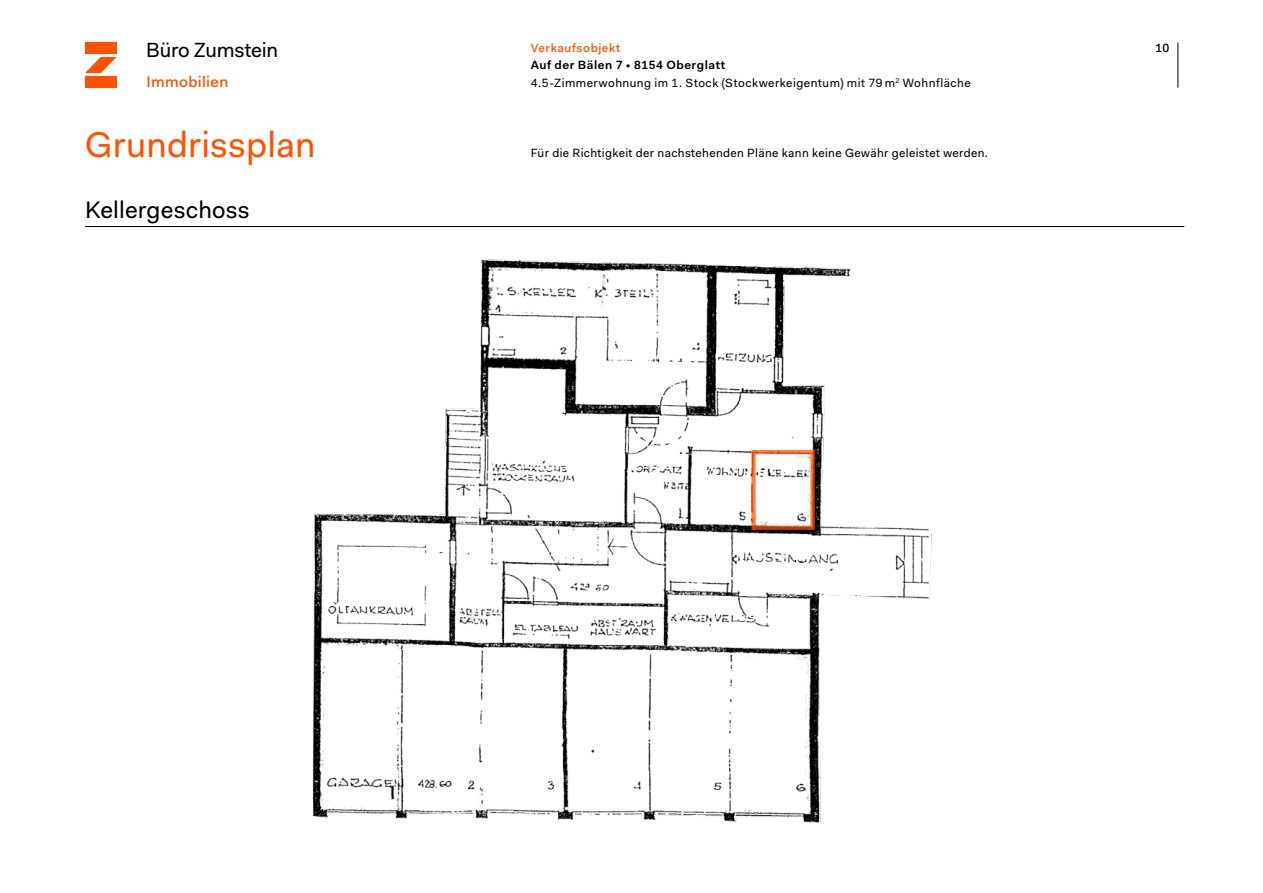
<style>
.page{position:relative;width:1263px;height:893px;background:#fff}
.page>*{position:absolute;margin:0;border:0;box-sizing:border-box;transform-origin:0 0}
.t1{font:36px "Fakt Pro";letter-spacing:.005em;color:#ff5100}
.t2{font:24px "Fakt Pro";letter-spacing:.01em;color:#000}
.t3{font:20.7px "Fakt Pro";letter-spacing:-.015em;color:#000}
.t4{font:500 15.3px "Fakt Pro";letter-spacing:.02em;color:#ff5100}
.t5{font:12px/17.7px "Fakt Pro";letter-spacing:.03em;color:#000}
.t6{font:500 12px "Fakt Pro";letter-spacing:.045em;color:#ff5100}
.t7{font:500 12px "Fakt Pro";color:#000}
.s1{font-weight:600}
</style>
<div class="page">
<div style="left:85px;top:43px;width:32px;height:11px;background:#ff5100"></div>
<div style="left:85px;top:76px;width:32px;height:11px;background:#ff5100"></div>
<svg style="left:85px;top:57px;width:32px;height:16px"></svg>
<hr style="left:1178px;top:43px;width:1px;height:45px;background:#000">
<hr style="left:85px;top:226px;width:1099px;height:1px;background:#000">
<img style="left:312px;top:259px;width:620px;height:564px">
<div style="left:751px;top:450px;width:64px;height:80px;border:4px solid #ff5100"></div>
<h3 class="t3" style="left:146px;top:36px;width:133px">Büro Zumstein</h3>
<p class="t4" style="left:146px;top:72px;width:83px">Immobilien</p>
<h1 class="t1" style="left:85px;top:121px;width:232px">Grundrissplan</h1>
<h2 class="t2" style="left:85px;top:194px;width:166px">Kellergeschoss</h2>
<p class="t6" style="left:531px;top:39px;width:91px">Verkaufsobjekt</p>
<p class="t7" style="left:1155px;top:39px;width:15px">10</p>
<p class="t5" style="left:531px;top:56px;width:442px"><span class="s1">Auf der Bälen 7 • 8154 Oberglatt<br></span>4.5-Zimmerwohnung im 1. Stock (Stockwerkeigentum) mit 79 m<sup>2</sup> Wohnfläche</p>
<p class="t5" style="left:531px;top:144px;width:459px">Für die Richtigkeit der nachstehenden Pläne kann keine Gewähr geleistet werden.</p>
</div>
